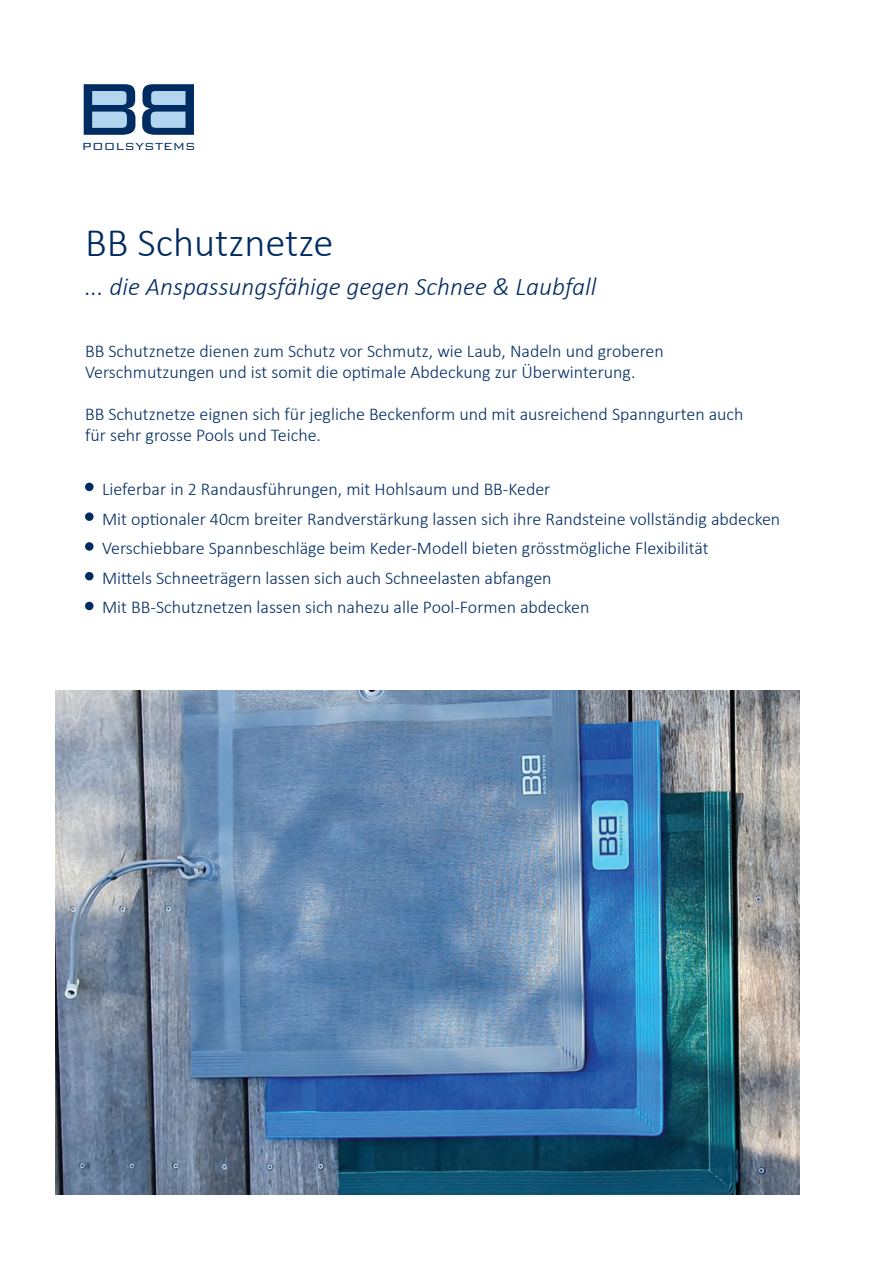
<style>
.page{position:relative;width:893px;height:1263px;background:#fff}
.page>*{position:absolute;margin:0;border:0;box-sizing:border-box;transform-origin:0 0}
.t1{font:300 97.95px "Bank Gothic BT";color:#002c62}
.t2{font:300 40.5px "Calibri";color:#002c62}
.t3{font:italic 300 25.5px "Calibri";color:#002c62}
.t4{font:300 18px/29.5px "Calibri";color:#002c62}
.t5{font:300 13.65px "Bank Gothic BT";color:#002c62}
</style>
<div class="page">
<img style="left:56px;top:691px;width:744px;height:503px">
<div style="left:87px;top:88px;width:40px;height:42px;background:#b4d5f0"></div>
<div style="left:87px;top:110px;width:42px;height:22px;background:#b4d5f0"></div>
<div style="left:85px;top:483px;width:9px;height:8px;background:#002c62;border-radius:50%"></div>
<div style="left:85px;top:512px;width:9px;height:9px;background:#002c62;border-radius:50%"></div>
<div style="left:85px;top:542px;width:9px;height:9px;background:#002c62;border-radius:50%"></div>
<div style="left:85px;top:572px;width:9px;height:8px;background:#002c62;border-radius:50%"></div>
<div style="left:85px;top:602px;width:9px;height:8px;background:#002c62;border-radius:50%"></div>
<svg style="left:148px;top:88px;width:43px;height:44px;background:#bad8f1"></svg>
<h1 class="t1" style="left:71px;top:56px;width:77px">B</h1>
<p class="t5" style="left:82px;top:139px;width:115px">POOLSYSTEMS</p>
<h2 class="t2" style="left:85px;top:217px;width:250px">BB Schutznetze</h2>
<h3 class="t3" style="left:85px;top:271px;width:513px">... die Anspassungsfähige gegen Schnee &amp; Laubfall</h3>
<p class="t4" style="left:85px;top:340px;width:580px;line-height:21px">BB Schutznetze dienen zum Schutz vor Schmutz, wie Laub, Nadeln und groberen<br>Verschmutzungen und ist somit die optimale Abdeckung zur Überwinterung.</p>
<p class="t4" style="left:85px;top:403px;width:660px;line-height:21px">BB Schutznetze eignen sich für jegliche Beckenform und mit ausreichend Spanngurten auch für sehr grosse Pools und Teiche.</p>
<p class="t4" style="left:102px;top:474px;width:680px">Lieferbar in 2 Randausführungen, mit Hohlsaum und BB-Keder<br>Mit optionaler 40cm breiter Randverstärkung lassen sich ihre Randsteine vollständig abdecken Verschiebbare Spannbeschläge beim Keder-Modell bieten grösstmögliche Flexibilität<br>Mittels Schneeträgern lassen sich auch Schneelasten abfangen<br>Mit BB-Schutznetzen lassen sich nahezu alle Pool-Formen abdecken</p>
</div>
